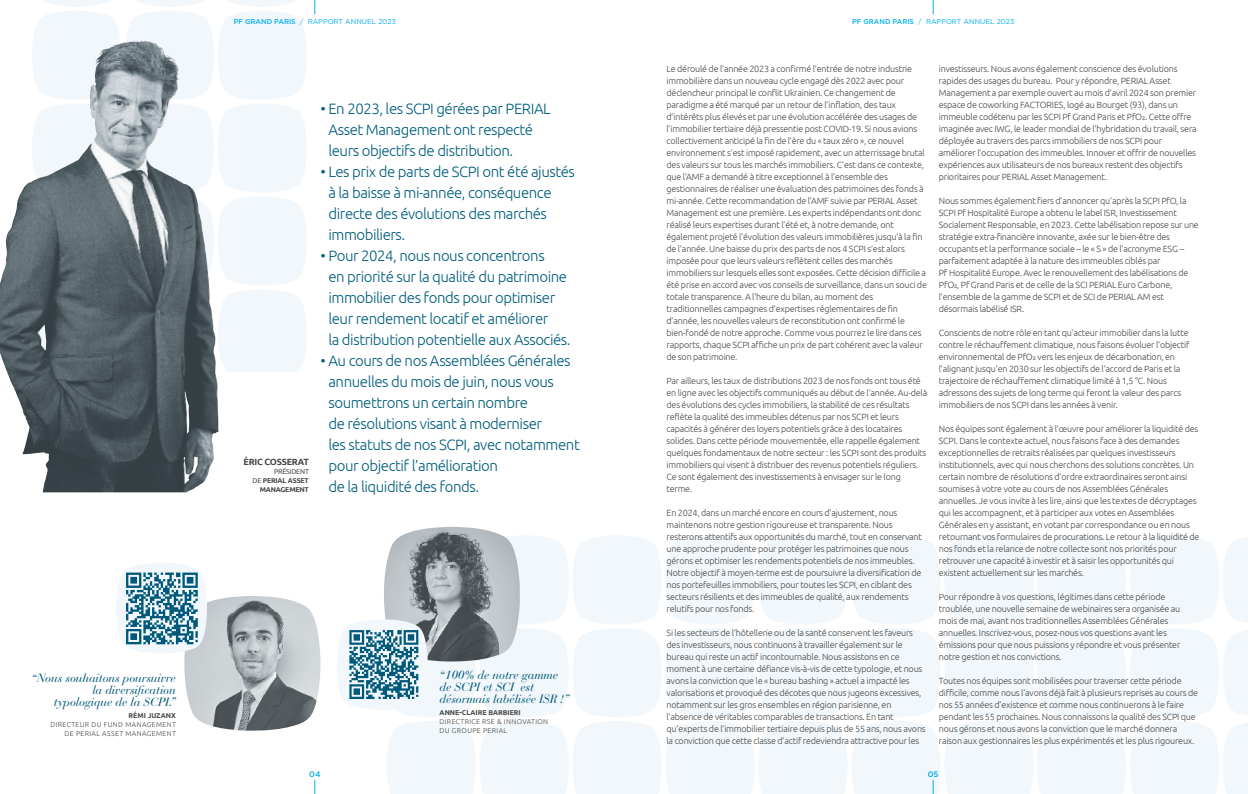
<style>
.page{position:relative;width:1248px;height:794px;background:#fff}
.page>*{position:absolute;margin:0;border:0;box-sizing:border-box;transform-origin:0 0}
.t1{font:300 15px/21px "Ubuntu";letter-spacing:-.03em;color:#005e7c}
.t2{font:italic 12px/12px "Bauer Bodoni Std";letter-spacing:-.01em;color:#00597a;text-align:right}
.t3{font:300 9px/12px "Ubuntu";letter-spacing:-.02em;color:#484847}
.t4{font:700 9px "Ubuntu";letter-spacing:-.025em;color:#484847}
.t5{font:500 8px "Gotham";color:#00afeb}
.t6{font:500 8px "Gotham";color:#00a7e7}
.t7{font:300 7px/9px "Ubuntu";letter-spacing:.05em;color:#484847;text-align:right}
.t8{font:7px "Gotham";color:#00afeb}
.t9{font:700 7px/9px "Ubuntu";letter-spacing:-.025em;color:#484847;text-align:right}
.t10{font:700 7px "Ubuntu";color:#484847}
.s1{font-weight:500}
.s2{font-weight:400}
</style>
<div class="page">
<svg style="left:32px;top:0;width:275px;height:373px;fill:#f1f7fb"></svg>
<svg style="left:7px;top:373px;width:212px;height:120px;background:#5d686d"></svg>
<svg style="left:387px;top:536px;width:860px;height:258px;fill:#f1f7fb"></svg>
<img style="left:95px;top:40px;width:43px;height:41px">
<svg style="left:337px;top:527px;width:184px;height:183px"></svg>
<svg style="left:117px;top:563px;width:204px;height:168px"></svg>
<svg style="left:314px;top:780px;width:1px;height:14px"></svg>
<svg style="left:314px;top:0;width:1px;height:14px"></svg>
<svg style="left:932px;top:0;width:1px;height:14px"></svg>
<svg style="left:932px;top:780px;width:1px;height:14px"></svg>
<h2 class="t2" style="left:31px;top:672px;width:146px">“Nous souhaitons poursuivre la diversification typologique de la SCPI.”</h2>
<p class="t10" style="left:128px;top:711px;width:49px">RÉMI JUZANX</p>
<p class="t7" style="left:51px;top:719px;width:127px">DIRECTEUR DU FUND MANAGEMENT<br>DE PERIAL ASSET MANAGEMENT</p>
<p class="t8" style="left:234px;top:17px;width:164px"><span class="s1">PF GRAND PARIS</span> / RAPPORT ANNUEL 2023</p>
<p class="t8" style="left:852px;top:17px;width:164px"><span class="s1">PF GRAND PARIS</span> / RAPPORT ANNUEL 2023</p>
<p class="t4" style="left:243px;top:457px;width:67px">ÉRIC COSSERAT</p>
<p class="t9" style="left:252px;top:467px;width:58px"><span class="s2">PRÉSIDENT<br>DE</span> PERIAL ASSET<br>MANAGEMENT</p>
<h1 class="t1" style="left:328px;top:97px;width:224px;text-indent:-8px">• En 2023, les SCPI gérées par PERIAL<br>Asset Management ont respecté leurs objectifs de distribution.</h1>
<h1 class="t1" style="left:328px;top:160px;width:248px;text-indent:-8px">• Les prix de parts de SCPI ont été ajustés à la baisse à mi-année, conséquence directe des évolutions des marchés immobiliers.</h1>
<h1 class="t1" style="left:328px;top:244px;width:244px;text-indent:-8px">• Pour 2024, nous nous concentrons<br>en priorité sur la qualité du patrimoine immobilier des fonds pour optimiser leur rendement locatif et améliorer<br>la distribution potentielle aux Associés.</h1>
<h1 class="t1" style="left:328px;top:349px;width:253px;text-indent:-8px">• Au cours de nos Assemblées Générales annuelles du mois de juin, nous vous soumettrons un certain nombre<br>de résolutions visant à moderniser<br>les statuts de nos SCPI, avec notamment pour objectif l’amélioration<br>de la liquidité des fonds.</h1>
<h2 class="t2" style="left:439px;top:669px;width:131px;text-align:left">“100% de notre gamme de SCPI et SCI est désormais labélisée ISR !”</h2>
<p class="t10" style="left:439px;top:708px;width:83px">ANNE-CLAIRE BARBIERI</p>
<p class="t7" style="left:439px;top:717px;width:110px;text-align:left">DIRECTRICE RSE &amp; INNOVATION<br>DU GROUPE PERIAL</p>
<p class="t3" style="left:666px;top:63px;width:262px">Le déroulé de l’année 2023 a confirmé l’entrée de notre industrie immobilière dans un nouveau cycle engagé dès 2022 avec pour déclencheur principal le conflit Ukrainien. Ce changement de paradigme a été marqué par un retour de l’inflation, des taux d’intérêts plus élevés et par une évolution accélérée des usages de l’immobilier tertiaire déjà pressentie post COVID-19. Si nous avions collectivement anticipé la fin de l’ère du « taux zéro », ce nouvel environnement s’est imposé rapidement, avec un atterrissage brutal des valeurs sur tous les marchés immobiliers. C’est dans ce contexte, que l’AMF a demandé à titre exceptionnel à l’ensemble des gestionnaires de réaliser une évaluation des patrimoines des fonds à mi-année. Cette recommandation de l’AMF suivie par PERIAL Asset Management est une première. Les experts indépendants ont donc réalisé leurs expertises durant l’été et, à notre demande, ont également projeté l’évolution des valeurs immobilières jusqu’à la fin de l’année. Une baisse du prix des parts de nos 4 SCPI s’est alors imposée pour que leurs valeurs reflètent celles des marchés immobiliers sur lesquels elles sont exposées. Cette décision difficile a été prise en accord avec vos conseils de surveillance, dans un souci de totale transparence. A l’heure du bilan, au moment des traditionnelles campagnes d’expertises réglementaires de fin d’année, les nouvelles valeurs de reconstitution ont confirmé le bien-fondé de notre approche. Comme vous pourrez le lire dans ces rapports, chaque SCPI affiche un prix de part cohérent avec la valeur de son patrimoine.</p>
<p class="t3" style="left:666px;top:375px;width:262px">Par ailleurs, les taux de distributions 2023 de nos fonds ont tous été en ligne avec les objectifs communiqués au début de l’année. Au-delà des évolutions des cycles immobiliers, la stabilité de ces résultats reflète la qualité des immeubles détenus par nos SCPI et leurs capacités à générer des loyers potentiels grâce à des locataires solides. Dans cette période mouvementée, elle rappelle également quelques fondamentaux de notre secteur : les SCPI sont des produits immobiliers qui visent à distribuer des revenus potentiels réguliers.<br>Ce sont également des investissements à envisager sur le long terme.</p>
<p class="t3" style="left:666px;top:507px;width:257px">En 2024, dans un marché encore en cours d’ajustement, nous maintenons notre gestion rigoureuse et transparente. Nous resterons attentifs aux opportunités du marché, tout en conservant une approche prudente pour protéger les patrimoines que nous gérons et optimiser les rendements potentiels de nos immeubles.<br>Notre objectif à moyen-terme est de poursuivre la diversification de nos portefeuilles immobiliers, pour toutes les SCPI, en ciblant des secteurs résilients et des immeubles de qualité, aux rendements relutifs pour nos fonds.</p>
<p class="t3" style="left:666px;top:627px;width:261px">Si les secteurs de l’hôtellerie ou de la santé conservent les faveurs des investisseurs, nous continuons à travailler également sur le bureau qui reste un actif incontournable. Nous assistons en ce moment à une certaine défiance vis-à-vis de cette typologie, et nous avons la conviction que le « bureau bashing » actuel a impacté les valorisations et provoqué des décotes que nous jugeons excessives, notamment sur les gros ensembles en région parisienne, en l’absence de véritables comparables de transactions. En tant qu’experts de l’immobilier tertiaire depuis plus de 55 ans, nous avons la conviction que cette classe d’actif redeviendra attractive pour les</p>
<p class="t3" style="left:938px;top:63px;width:259px">investisseurs. Nous avons également conscience des évolutions rapides des usages du bureau. Pour y répondre, PERIAL Asset Management a par exemple ouvert au mois d’avril 2024 son premier espace de coworking FACTORIES, logé au Bourget (93), dans un immeuble codétenu par les SCPI Pf Grand Paris et PfO₂. Cette offre imaginée avec IWG, le leader mondial de l’hybridation du travail, sera déployée au travers des parcs immobiliers de nos SCPI pour améliorer l’occupation des immeubles. Innover et offrir de nouvelles expériences aux utilisateurs de nos bureaux restent des objectifs prioritaires pour PERIAL Asset Management.</p>
<p class="t3" style="left:938px;top:195px;width:261px">Nous sommes également fiers d’annoncer qu’après la SCPI PfO, la SCPI Pf Hospitalité Europe a obtenu le label ISR, Investissement Socialement Responsable, en 2023. Cette labélisation repose sur une stratégie extra-financière innovante, axée sur le bien-être des occupants et la performance sociale – le « S » de l’acronyme ESG – parfaitement adaptée à la nature des immeubles ciblés par<br>Pf Hospitalité Europe. Avec le renouvellement des labélisations de PfO₂, Pf Grand Paris et de celle de la SCI PERIAL Euro Carbone, l’ensemble de la gamme de SCPI et de SCI de PERIAL AM est désormais labélisé ISR.</p>
<p class="t3" style="left:938px;top:327px;width:252px">Conscients de notre rôle en tant qu’acteur immobilier dans la lutte contre le réchauffement climatique, nous faisons évoluer l’objectif environnemental de PfO₂ vers les enjeux de décarbonation, en l’alignant jusqu’en 2030 sur les objectifs de l’accord de Paris et la trajectoire de réchauffement climatique limité à 1,5 °C. Nous adressons des sujets de long terme qui feront la valeur des parcs immobiliers de nos SCPI dans les années à venir.</p>
<p class="t3" style="left:938px;top:422px;width:262px">Nos équipes sont également à l’œuvre pour améliorer la liquidité des SCPI. Dans le contexte actuel, nous faisons face à des demandes exceptionnelles de retraits réalisées par quelques investisseurs institutionnels, avec qui nous cherchons des solutions concrètes. Un certain nombre de résolutions d’ordre extraordinaires seront ainsi soumises à votre vote au cours de nos Assemblées Générales annuelles. Je vous invite à les lire, ainsi que les textes de décryptages qui les accompagnent, et à participer aux votes en Assemblées Générales en y assistant, en votant par correspondance ou en nous retournant vos formulaires de procurations. Le retour à la liquidité de nos fonds et la relance de notre collecte sont nos priorités pour retrouver une capacité à investir et à saisir les opportunités qui existent actuellement sur les marchés.</p>
<p class="t3" style="left:938px;top:590px;width:243px">Pour répondre à vos questions, légitimes dans cette période troublée, une nouvelle semaine de webinaires sera organisée au mois de mai, avant nos traditionnelles Assemblées Générales annuelles. Inscrivez-vous, posez-nous vos questions avant les émissions pour que nous puissions y répondre et vous présenter notre gestion et nos convictions.</p>
<p class="t3" style="left:938px;top:674px;width:261px">Toutes nos équipes sont mobilisées pour traverser cette période difficile, comme nous l’avons déjà fait à plusieurs reprises au cours de nos 55 années d’existence et comme nous continuerons à le faire pendant les 55 prochaines. Nous connaissons la qualité des SCPI que nous gérons et nous avons la conviction que le marché donnera raison aux gestionnaires les plus expérimentés et les plus rigoureux.</p>
<p class="t5" style="left:309px;top:769px;width:13px">04</p>
<p class="t6" style="left:927px;top:769px;width:12px">05</p>
</div>
